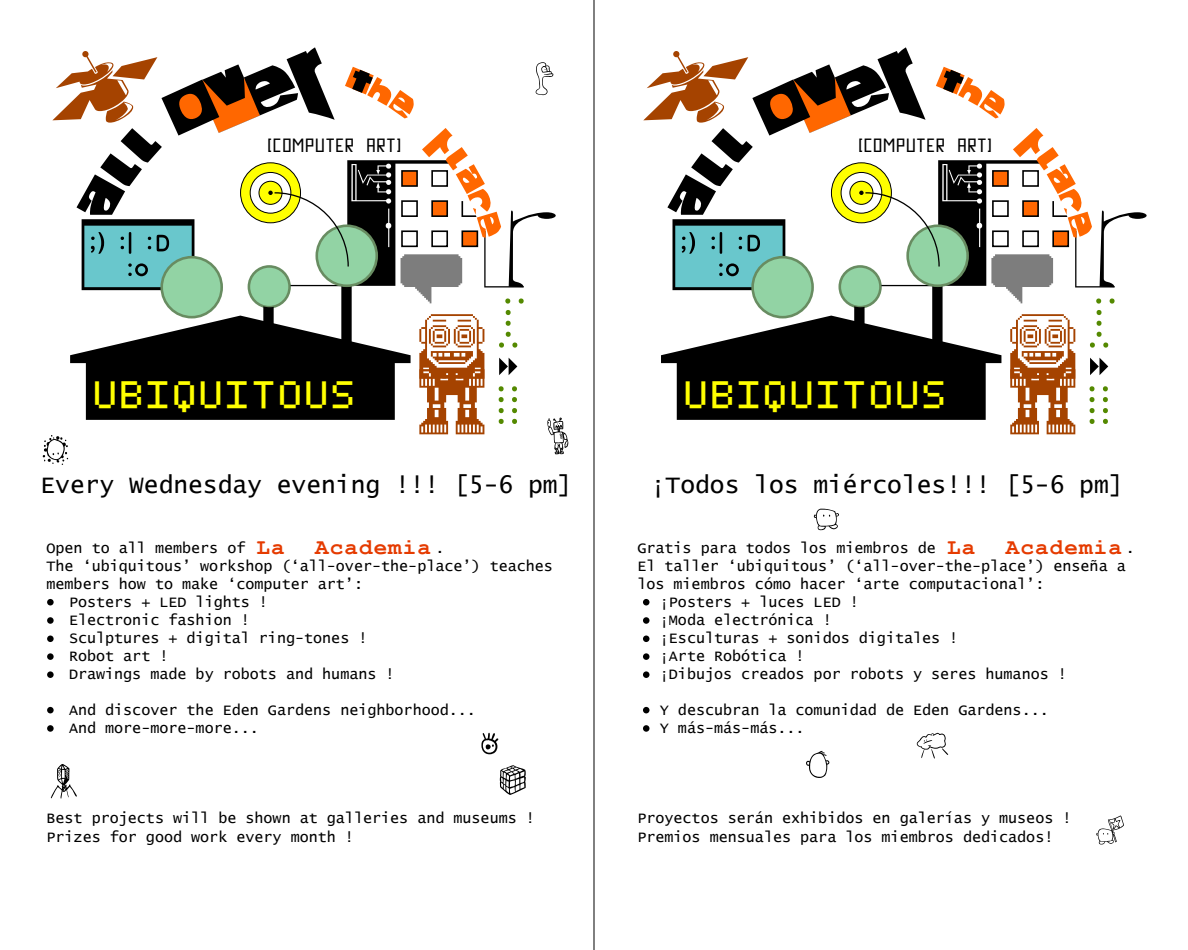
<style>
.page{position:relative;width:1188px;height:950px;background:#fff}
.page>*{position:absolute;margin:0;border:0;box-sizing:border-box;transform-origin:0 0}
.t1{font:39.3px "x pixel 001 8 pt";letter-spacing:.075em;color:#ff0}
.t2{font:24.45px "Lucida Console";color:#000}
.t3{font:700 22.5px "Courier New";letter-spacing:.05em;color:#e53b00}
.t4{font:22.05px "Pastelaria";letter-spacing:.035em;color:#000}
.t5{font:15px/18px "Lucida Console";color:#000}
</style>
<div class="page">
<svg style="left:594px;top:0;width:1px;height:950px"></svg>
<svg style="left:643px;top:47px;width:504px;height:387px"></svg>
<svg style="left:806px;top:751px;width:23px;height:27px"></svg>
<svg style="left:1096px;top:815px;width:28px;height:29px"></svg>
<svg style="left:814px;top:508px;width:25px;height:22px"></svg>
<svg style="left:481px;top:732px;width:17px;height:22px"></svg>
<svg style="left:43px;top:47px;width:525px;height:418px"></svg>
<svg style="left:500px;top:765px;width:26px;height:30px"></svg>
<svg style="left:917px;top:732px;width:31px;height:26px"></svg>
<svg style="left:51px;top:764px;width:26px;height:34px"></svg>
<div style="left:47px;top:599px;width:7px;height:6px;background:#000;border-radius:50%"></div>
<div style="left:47px;top:617px;width:7px;height:6px;background:#000;border-radius:50%"></div>
<div style="left:47px;top:635px;width:7px;height:7px;background:#000;border-radius:50%"></div>
<div style="left:47px;top:653px;width:7px;height:7px;background:#000;border-radius:50%"></div>
<div style="left:47px;top:671px;width:7px;height:7px;background:#000;border-radius:50%"></div>
<div style="left:47px;top:707px;width:7px;height:6px;background:#000;border-radius:50%"></div>
<div style="left:47px;top:725px;width:7px;height:6px;background:#000;border-radius:50%"></div>
<div style="left:643px;top:599px;width:7px;height:6px;background:#000;border-radius:50%"></div>
<div style="left:643px;top:617px;width:7px;height:6px;background:#000;border-radius:50%"></div>
<div style="left:643px;top:635px;width:7px;height:7px;background:#000;border-radius:50%"></div>
<div style="left:643px;top:653px;width:7px;height:7px;background:#000;border-radius:50%"></div>
<div style="left:643px;top:671px;width:7px;height:7px;background:#000;border-radius:50%"></div>
<div style="left:643px;top:707px;width:7px;height:6px;background:#000;border-radius:50%"></div>
<div style="left:643px;top:725px;width:7px;height:6px;background:#000;border-radius:50%"></div>
<h3 class="t4" style="left:268px;top:133px;width:135px">[COMPUTER ART]</h3>
<h3 class="t4" style="left:858px;top:133px;width:135px">[COMPUTER ART]</h3>
<h1 class="t1" style="left:95px;top:381px;width:263px">UBIQUITOUS</h1>
<h1 class="t1" style="left:686px;top:381px;width:263px">UBIQUITOUS</h1>
<h2 class="t2" style="left:40px;top:474px;width:533px">Every Wednesday evening !!! [5-6 pm]</h2>
<h2 class="t2" style="left:651px;top:474px;width:474px">¡Todos los miércoles!!! [5-6 pm]</h2>
<h3 class="t3" style="left:256px;top:533px;width:30px">La</h3>
<h3 class="t3" style="left:315px;top:533px;width:118px">Academia</h3>
<p class="t5" style="left:46px;top:540px;width:200px">Open to all members of</p>
<p class="t5" style="left:435px;top:540px;width:11px">.</p>
<p class="t5" style="left:46px;top:558px;width:508px">The ‘ubiquitous’ workshop (‘all-over-the-place’) teaches</p>
<p class="t5" style="left:46px;top:576px;width:318px">members how to make ‘computer art’:</p>
<p class="t5" style="left:69px;top:594px;width:200px">Posters + LED lights !</p>
<p class="t5" style="left:69px;top:612px;width:182px">Electronic fashion !</p>
<p class="t5" style="left:69px;top:630px;width:300px">Sculptures + digital ring-tones !</p>
<p class="t5" style="left:69px;top:648px;width:101px">Robot art !</p>
<p class="t5" style="left:69px;top:666px;width:327px">Drawings made by robots and humans !</p>
<p class="t5" style="left:69px;top:702px;width:409px">And discover the Eden Gardens neighborhood...<br>And more-more-more...</p>
<h3 class="t3" style="left:947px;top:533px;width:30px">La</h3>
<h3 class="t3" style="left:1006px;top:533px;width:118px">Academia</h3>
<p class="t5" style="left:637px;top:540px;width:300px">Gratis para todos los miembros de</p>
<p class="t5" style="left:1126px;top:540px;width:11px">.</p>
<p class="t5" style="left:637px;top:558px;width:490px">El taller ‘ubiquitous’ (‘all-over-the-place’) enseña a</p>
<p class="t5" style="left:637px;top:576px;width:409px">los miembros cómo hacer ‘arte computacional’:</p>
<p class="t5" style="left:660px;top:594px;width:200px">¡Posters + luces LED !</p>
<p class="t5" style="left:660px;top:612px;width:173px">¡Moda electrónica !</p>
<p class="t5" style="left:660px;top:630px;width:300px">¡Esculturas + sonidos digitales !</p>
<p class="t5" style="left:660px;top:648px;width:146px">¡Arte Robótica !</p>
<p class="t5" style="left:660px;top:666px;width:409px">¡Dibujos creados por robots y seres humanos !</p>
<p class="t5" style="left:660px;top:702px;width:390px">Y descubran la comunidad de Eden Gardens...<br>Y más-más-más...</p>
<p class="t5" style="left:46px;top:810px;width:490px">Best projects will be shown at galleries and museums !<br>Prizes for good work every month !</p>
<p class="t5" style="left:637px;top:810px;width:436px">Proyectos serán exhibidos en galerías y museos !<br>Premios mensuales para los miembros dedicados!</p>
</div>
